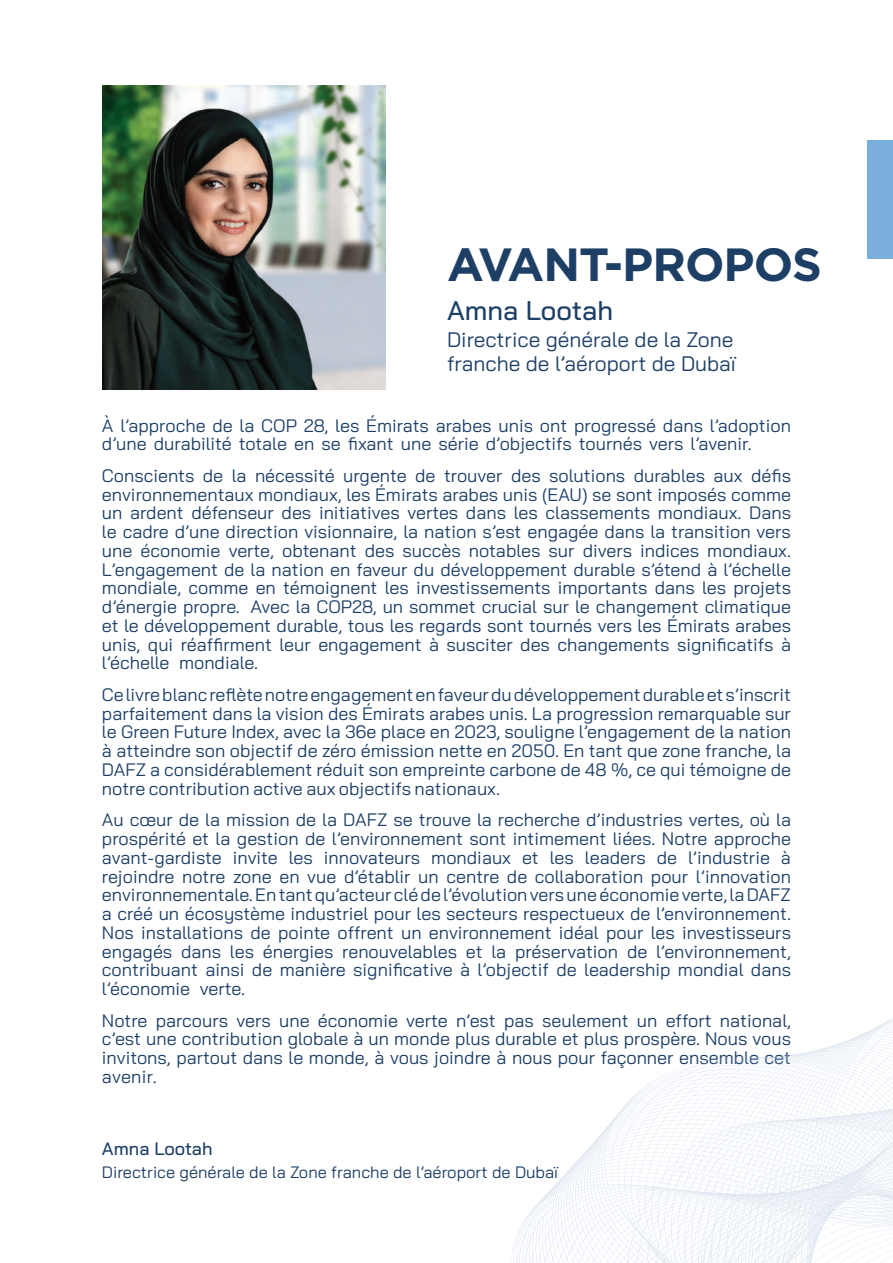
<style>
.page{position:relative;width:893px;height:1263px;background:#fff}
.page>*{position:absolute;margin:0;border:0;box-sizing:border-box;transform-origin:0 0}
.t1{font:700 46.5px "Gotham";letter-spacing:-.02em;color:#1d3f66}
.t2{font:500 27px "Bai Jamjuree";color:#1d3f66}
.t3{font:21px/24px "Bai Jamjuree";color:#1d3f66}
.t4{font:18px/18.8px "Bai Jamjuree";color:#1d3f66}
.t5{font:18px "Bai Jamjuree";color:#315480}
.t6{font:500 18px "Bai Jamjuree";color:#1d3f66}
.t7{font:16.5px "Bai Jamjuree";color:#1d3f66}
</style>
<div class="page">
<div style="left:867px;top:140px;width:26px;height:119px;background:#7bafdb"></div>
<svg style="left:510px;top:1018px;width:383px;height:245px"></svg>
<img style="left:102px;top:85px;width:283px;height:305px">
<h1 class="t1" style="left:447px;top:233px;width:376px">AVANT-PROPOS</h1>
<h2 class="t2" style="left:447px;top:295px;width:167px">Amna Lootah</h2>
<p class="t3" style="left:447px;top:327px;width:290px">Directrice générale de la Zone franche de ’l aéroport de Dubaï</p>
<p class="t4" style="left:102px;top:416px;width:691px">À ’l approche de la COP 28, les Émirats arabes unis ont progressé dans ’l adoption ’d une durabilité totale en se fixant une série ’d objectifs tournés vers ’l avenir.</p>
<p class="t4" style="left:751px;top:466px;width:41px">défis</p>
<p class="t4" style="left:255px;top:466px;width:81px">nécessité</p>
<p class="t4" style="left:102px;top:466px;width:94px">Conscients</p>
<p class="t4" style="left:102px;top:485px;width:691px">environnementaux mondiaux, les Émirats arabes unis (EAU) se sont imposés comme</p>
<p class="t4" style="left:102px;top:504px;width:691px">un ardent défenseur des initiatives vertes dans les classements mondiaux. Dans</p>
<p class="t4" style="left:102px;top:522px;width:690px">le cadre ’d une direction visionnaire, la nation ’s est engagée dans la transition vers</p>
<p class="t4" style="left:102px;top:541px;width:691px">une économie verte, obtenant des succès notables sur divers indices mondiaux.</p>
<p class="t4" style="left:102px;top:560px;width:691px">’L engagement de la nation en faveur du développement durable ’s étend ’là échelle</p>
<p class="t4" style="left:102px;top:579px;width:691px">mondiale, comme en témoignent les investissements importants dans les projets</p>
<p class="t4" style="left:251px;top:597px;width:542px">Avec la COP28, un sommet crucial sur le changement climatique</p>
<p class="t4" style="left:203px;top:466px;width:22px">de</p>
<p class="t4" style="left:232px;top:466px;width:16px">la</p>
<p class="t4" style="left:415px;top:466px;width:22px">de</p>
<p class="t4" style="left:511px;top:466px;width:31px">des</p>
<p class="t4" style="left:549px;top:466px;width:78px">solutions</p>
<p class="t4" style="left:634px;top:466px;width:73px">durables</p>
<p class="t4" style="left:343px;top:466px;width:65px">urgente</p>
<p class="t4" style="left:444px;top:466px;width:60px">trouver</p>
<p class="t4" style="left:714px;top:466px;width:31px">aux</p>
<p class="t4" style="left:102px;top:597px;width:139px">’d énergie propre.</p>
<p class="t4" style="left:102px;top:616px;width:691px">et le développement durable, tous les regards sont tournés vers les Émirats arabes</p>
<p class="t4" style="left:102px;top:635px;width:691px">unis, qui réaffirment leur engagement à susciter des changements significatifs à</p>
<p class="t4" style="left:179px;top:654px;width:81px">mondiale.</p>
<p class="t4" style="left:102px;top:647px;width:691px;line-height:31.5px">’l échelle<br>Celivreblancreflètenotreengagementenfaveurdudéveloppementdurableet ’s inscrit</p>
<p class="t4" style="left:102px;top:704px;width:691px;text-align:justify">parfaitement dans la vision des Émirats arabes unis. La progression remarquable sur le Green Future Index, avec la 36e place en 2023, souligne ’l engagement de la nation à atteindre son objectif de zéro émission nette en 2050. En tant que zone franche la, DAFZ a considérablement réduit son empreinte carbone de 48 %, ce qui témoigne de notre contribution active aux objectifs nationaux.</p>
<p class="t4" style="left:102px;top:810px;width:691px;text-align:right">Au cœur de la mission de la DAFZ se trouve la recherche ’d industries vertes, où la prospérité et la gestion de ’l environnement sont intimement liées. Notre approche à</p>
<p class="t4" style="left:102px;top:848px;width:121px">avant-gardiste</p>
<p class="t4" style="left:102px;top:867px;width:691px">rejoindre notre zone en vue ’d établir un centre de collaboration pour ’l innovation</p>
<p class="t4" style="left:102px;top:885px;width:691px">environnementale.Entantqu’acteurcléde ’l évolutionversuneéconomieverte la, DAFZ</p>
<p class="t4" style="left:102px;top:904px;width:691px">a créé un écosystème industriel pour les secteurs respectueux de ’l environnement.</p>
<p class="t4" style="left:102px;top:923px;width:691px">Nos installations de pointe offrent un environnement idéal pour les investisseurs</p>
<p class="t4" style="left:656px;top:942px;width:136px">’l environnement,</p>
<p class="t4" style="left:289px;top:848px;width:26px">les</p>
<p class="t4" style="left:431px;top:848px;width:81px">mondiaux</p>
<p class="t4" style="left:550px;top:848px;width:26px">les</p>
<p class="t4" style="left:585px;top:848px;width:62px">leaders</p>
<p class="t4" style="left:657px;top:848px;width:22px">de</p>
<p class="t4" style="left:688px;top:848px;width:83px">’l industrie</p>
<p class="t4" style="left:233px;top:848px;width:46px">invite</p>
<p class="t4" style="left:324px;top:848px;width:98px">innovateurs</p>
<p class="t4" style="left:522px;top:848px;width:18px">et</p>
<p class="t4" style="left:102px;top:942px;width:72px">engagés</p>
<p class="t4" style="left:102px;top:960px;width:691px">contribuant ainsi de manière significative ’là objectif de leadership mondial dans</p>
<p class="t4" style="left:200px;top:979px;width:47px">verte.</p>
<p class="t4" style="left:263px;top:942px;width:72px">énergies</p>
<p class="t4" style="left:515px;top:942px;width:105px">préservation</p>
<p class="t4" style="left:181px;top:942px;width:42px">dans</p>
<p class="t4" style="left:230px;top:942px;width:26px">les</p>
<p class="t4" style="left:342px;top:942px;width:116px">renouvelables</p>
<p class="t4" style="left:491px;top:942px;width:16px">la</p>
<p class="t4" style="left:627px;top:942px;width:22px">de</p>
<p class="t4" style="left:466px;top:942px;width:18px">et</p>
<p class="t4" style="left:102px;top:979px;width:90px">’l économie</p>
<p class="t4" style="left:318px;top:1011px;width:82px">économie</p>
<p class="t4" style="left:666px;top:1011px;width:47px">effort</p>
<p class="t4" style="left:102px;top:1011px;width:691px">Notre<br>’c est une contribution globale à un monde plus durable et plus prospère. Nous vous</p>
<p class="t4" style="left:102px;top:1067px;width:56px">avenir.</p>
<p class="t4" style="left:456px;top:1011px;width:41px">’n est</p>
<p class="t4" style="left:542px;top:1011px;width:88px">seulement</p>
<p class="t4" style="left:720px;top:1011px;width:73px">national,</p>
<p class="t4" style="left:406px;top:1011px;width:43px">verte</p>
<p class="t4" style="left:156px;top:1011px;width:74px">parcours</p>
<p class="t4" style="left:236px;top:1011px;width:36px">vers</p>
<p class="t4" style="left:279px;top:1011px;width:32px">une</p>
<p class="t4" style="left:504px;top:1011px;width:31px">pas</p>
<p class="t4" style="left:637px;top:1011px;width:22px">un</p>
<p class="t5" style="left:102px;top:1042px;width:690px">invitons, partout dans le monde à, vous joindre à nous pour façonner ensemble cet</p>
<p class="t6" style="left:102px;top:1138px;width:112px">Amna Lootah</p>
<p class="t7" style="left:102px;top:1158px;width:458px">Directrice générale de la Zone franche de ’l aéroport de Dubaï</p>
</div>
